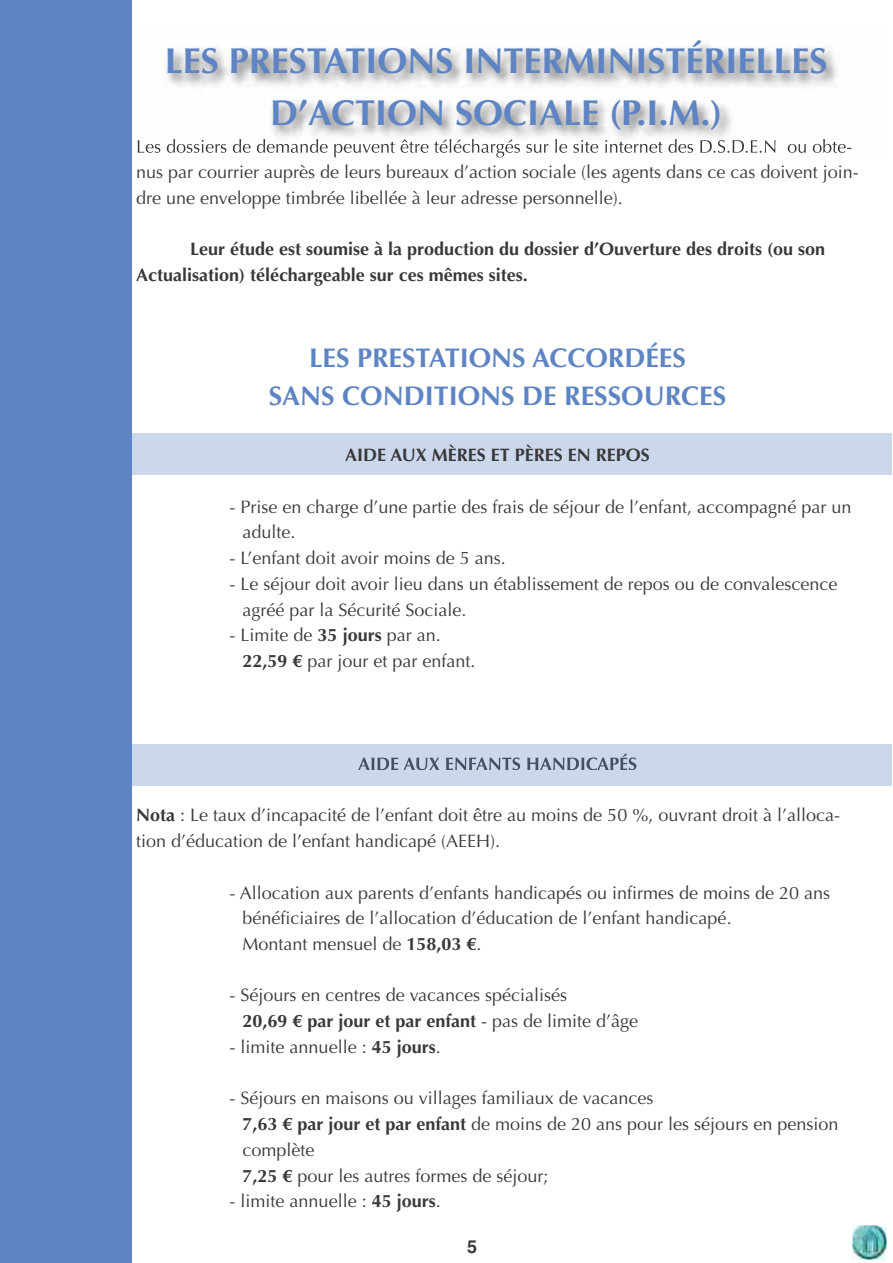
<style>
.page{position:relative;width:893px;height:1263px;background:#fff}
.page>*{position:absolute;margin:0;border:0;box-sizing:border-box;transform-origin:0 0}
.t1{font:700 36px/51.4px "Optima";color:#5e84c3;text-align:center}
.t2{font:700 27px/38.5px "Optima";color:#5e84c3;text-align:center}
.t3{font:18px/25.7px "Optima";color:#39383a}
.t4{font:700 18px/25.8px "Optima";color:#39383a}
.t5{font:700 18px "Helvetica";color:#39383a}
.s1{font-weight:700}
</style>
<div class="page">
<div style="left:132px;top:434px;width:760px;height:41px;background:#cbd8ec"></div>
<img style="left:852px;top:1225px;width:35px;height:34px">
<img style="left:137px;top:44px;width:715px;height:114px">
<img style="left:138px;top:139px;width:46px;height:14px">
<div style="left:0;top:0;width:132px;height:1263px;background:#5e84c3"></div>
<div style="left:132px;top:744px;width:760px;height:41px;background:#cbd8ec"></div>
<svg style="left:358px;top:757px;width:75px;height:13px"></svg>
<h1 class="t1" style="left:165px;top:36px;width:664px">LES PRESTATIONS INTERMINISTÉRIELLES<br>D’ACTION SOCIALE (P.I.M.)</h1>
<p class="t3" style="left:136px;top:160px;width:724px">nus par courrier auprès de leurs bureaux d’action sociale (les agents dans ce cas doivent join&shy;dre une enveloppe timbrée libellée à leur adresse personnelle).</p>
<p class="t4" style="left:136px;top:237px;width:691px;text-indent:54px">Leur étude est soumise à la production du dossier d’Ouverture des droits (ou son<br>Actualisation) téléchargeable sur ces mêmes sites.</p>
<h2 class="t2" style="left:269px;top:339px;width:459px">LES PRESTATIONS ACCORDÉES<br>SANS CONDITIONS DE RESSOURCES</h2>
<p class="t4" style="left:345px;top:443px;width:306px">AIDE AUX MÈRES ET PÈRES EN REPOS</p>
<p class="t3" style="left:242px;top:494px;width:610px;text-indent:-13px">- Prise en charge d’une partie des frais de séjour de l’enfant, accompagné par un adulte.</p>
<p class="t3" style="left:230px;top:545px;width:278px">- L’enfant doit avoir moins de 5 ans.</p>
<p class="t3" style="left:242px;top:571px;width:596px;text-indent:-13px">- Le séjour doit avoir lieu dans un établissement de repos ou de convalescence agréé par la Sécurité Sociale.</p>
<p class="t3" style="left:242px;top:623px;width:235px;text-indent:-13px">- Limite de <span class="s1">35 jours</span> par an.<br><span class="s1">22,59 €</span> par jour et par enfant.</p>
<p class="t3" style="left:136px;top:803px;width:706px"><span class="s1">Nota</span> : Le taux d’incapacité de l’enfant doit être au moins de 50 %, ouvrant droit à l’alloca&shy;tion d’éducation de l’enfant handicapé (AEEH).</p>
<p class="t3" style="left:242px;top:880px;width:589px;text-indent:-13px">- Allocation aux parents d’enfants handicapés ou infirmes de moins de 20 ans bénéficiaires de l’allocation d’éducation de l’enfant handicapé.<br>Montant mensuel de <span class="s1">158,03 €</span>.</p>
<p class="t3" style="left:242px;top:983px;width:397px;text-indent:-13px">- Séjours en centres de vacances spécialisés<br><span class="s1">20,69 € par jour et par enfant</span> - pas de limite d’âge</p>
<p class="t3" style="left:230px;top:1034px;width:213px">- limite annuelle : <span class="s1">45 jours</span>.</p>
<p class="t3" style="left:242px;top:1085px;width:597px;text-indent:-13px">- Séjours en maisons ou villages familiaux de vacances<br><span class="s1">7,63 € par jour et par enfant</span> de moins de 20 ans pour les séjours en pension complète<br><span class="s1">7,25 €</span> pour les autres formes de séjour;</p>
<p class="t3" style="left:230px;top:1188px;width:213px">- limite annuelle : <span class="s1">45 jours</span>.</p>
<p class="t5" style="left:467px;top:1236px;width:12px">5</p>
</div>
